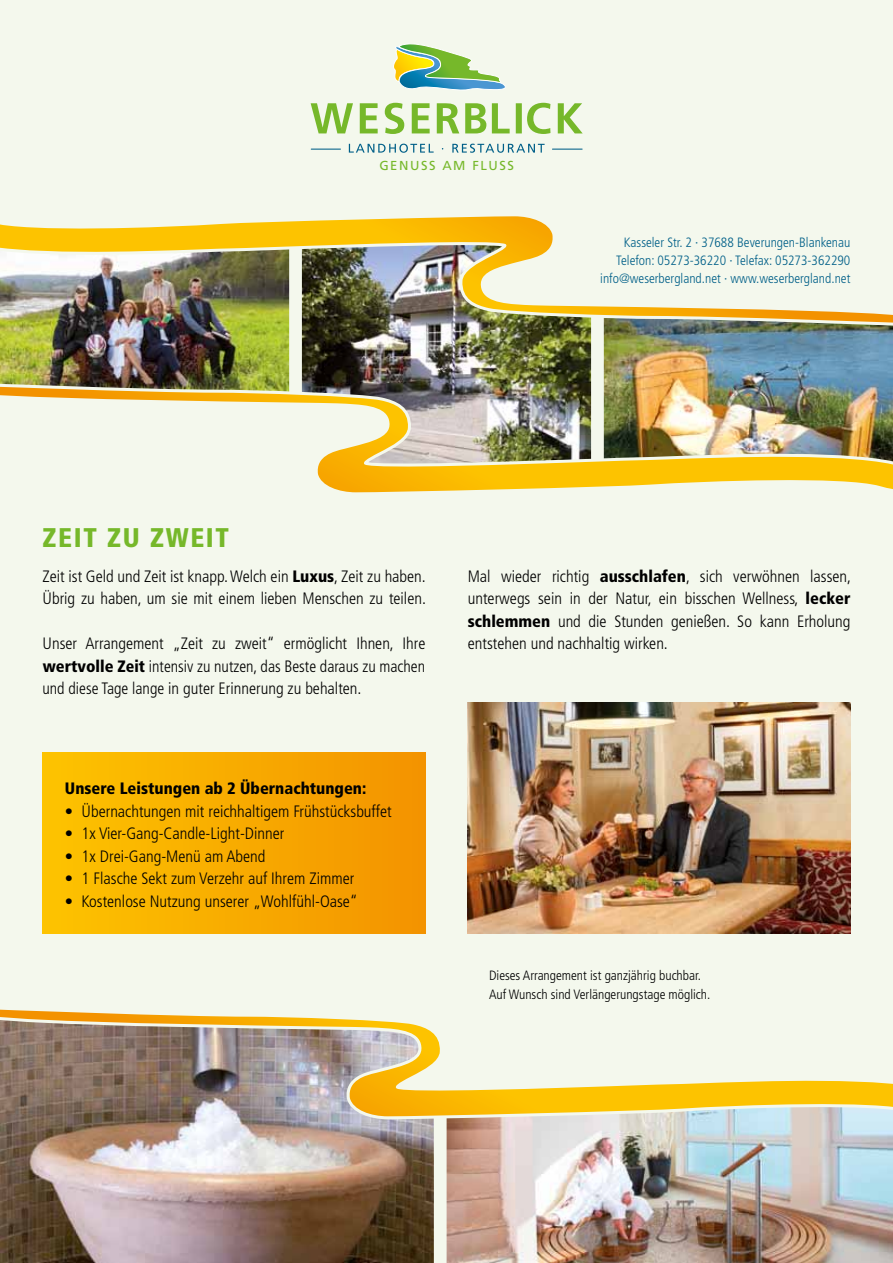
<style>
.page{position:relative;width:893px;height:1263px;background:#f4f8ed}
.page>*{position:absolute;margin:0;border:0;box-sizing:border-box;transform-origin:0 0}
.t1{font:900 condensed 27px "Frutiger";letter-spacing:.06em;color:#76b82a}
.t2{font:300 condensed 16.5px/22.5px "Frutiger";color:#000;text-align:justify}
.t3{font:900 condensed 16.5px "Frutiger";color:#000}
.t4{font:300 condensed 13.5px/18px "Frutiger";color:#005f88;text-align:right}
.t5{font:300 condensed 13.5px/19.6px "Frutiger";color:#000}
.t6{font:13.05px "Frutiger";letter-spacing:.12em;color:#76b82a}
.s1{font-weight:900}
</style>
<div class="page">
<div style="left:43px;top:752px;width:382px;height:181px;background:linear-gradient(to right,#fdc400,#f39300)"></div>
<img style="left:0;top:1121px;width:434px;height:142px">
<img style="left:447px;top:1121px;width:446px;height:142px">
<svg style="left:0;top:1009px;width:893px;height:112px"></svg>
<img style="left:0;top:328px;width:289px;height:53px">
<img style="left:604px;top:328px;width:289px;height:53px">
<img style="left:302px;top:328px;width:289px;height:53px">
<img style="left:0;top:381px;width:893px;height:112px">
<img style="left:0;top:216px;width:893px;height:112px">
<svg style="left:393px;top:44px;width:113px;height:46px"></svg>
<svg style="left:311px;top:103px;width:272px;height:31px"></svg>
<svg style="left:311px;top:149px;width:29px;height:1px"></svg>
<hr style="left:552px;top:149px;width:30px;height:1px;background:#005f88">
<svg style="left:349px;top:144px;width:196px;height:9px"></svg>
<img style="left:468px;top:702px;width:382px;height:231px">
<h1 class="t1" style="left:43px;top:522px;width:188px">ZEIT ZU ZWEIT</h1>
<p class="t6" style="left:379px;top:157px;width:136px">GENUSS AM FLUSS</p>
<p class="t4" style="left:600px;top:234px;width:252px">Kasseler Str. 2 · 37688 Beverungen-Blankenau<br>Telefon: 05273-36220 · Telefax: 05273-362290 info@weserbergland.net · www.weserbergland.net</p>
<p class="t2" style="left:43px;top:565px;width:385px">Zeit ist Geld und Zeit ist knapp.Welch ein <span class="s1">Luxus</span>, Zeit zu haben.<br>Übrig zu haben, um sie mit einem lieben Menschen zu teilen.</p>
<p class="t2" style="left:42px;top:633px;width:384px">Unser Arrangement „Zeit zu zweit“ ermöglicht Ihnen, Ihre <span class="s1">wertvolle Zeit</span> intensiv zu nutzen, das Beste daraus zu machen und diese Tage lange in guter Erinnerung zu behalten.</p>
<p class="t3" style="left:65px;top:779px;width:303px">Unsere Leistungen ab 2 Übernachtungen:</p>
<p class="t2" style="left:65px;top:800px;width:328px">• Übernachtungen mit reichhaltigem Frühstücksbuffet</p>
<p class="t2" style="left:65px;top:823px;width:221px">• 1x Vier-Gang-Candle-Light-Dinner</p>
<p class="t2" style="left:65px;top:845px;width:202px">• 1x Drei-Gang-Menü am Abend</p>
<p class="t2" style="left:65px;top:868px;width:291px">• 1 Flasche Sekt zum Verzehr auf Ihrem Zimmer</p>
<p class="t2" style="left:65px;top:890px;width:294px">• Kostenlose Nutzung unserer „Wohlfühl-Oase“</p>
<p class="t2" style="left:468px;top:565px;width:385px">Mal wieder richtig <span class="s1">ausschlafen</span>, sich verwöhnen lassen, unterwegs sein in der Natur, ein bisschen Wellness, <span class="s1">lecker schlemmen</span> und die Stunden genießen. So kann Erholung entstehen und nachhaltig wirken.</p>
<p class="t5" style="left:489px;top:965px;width:223px">Dieses Arrangement ist ganzjährig buchbar.<br>Auf Wunsch sind Verlängerungstage möglich.</p>
</div>
